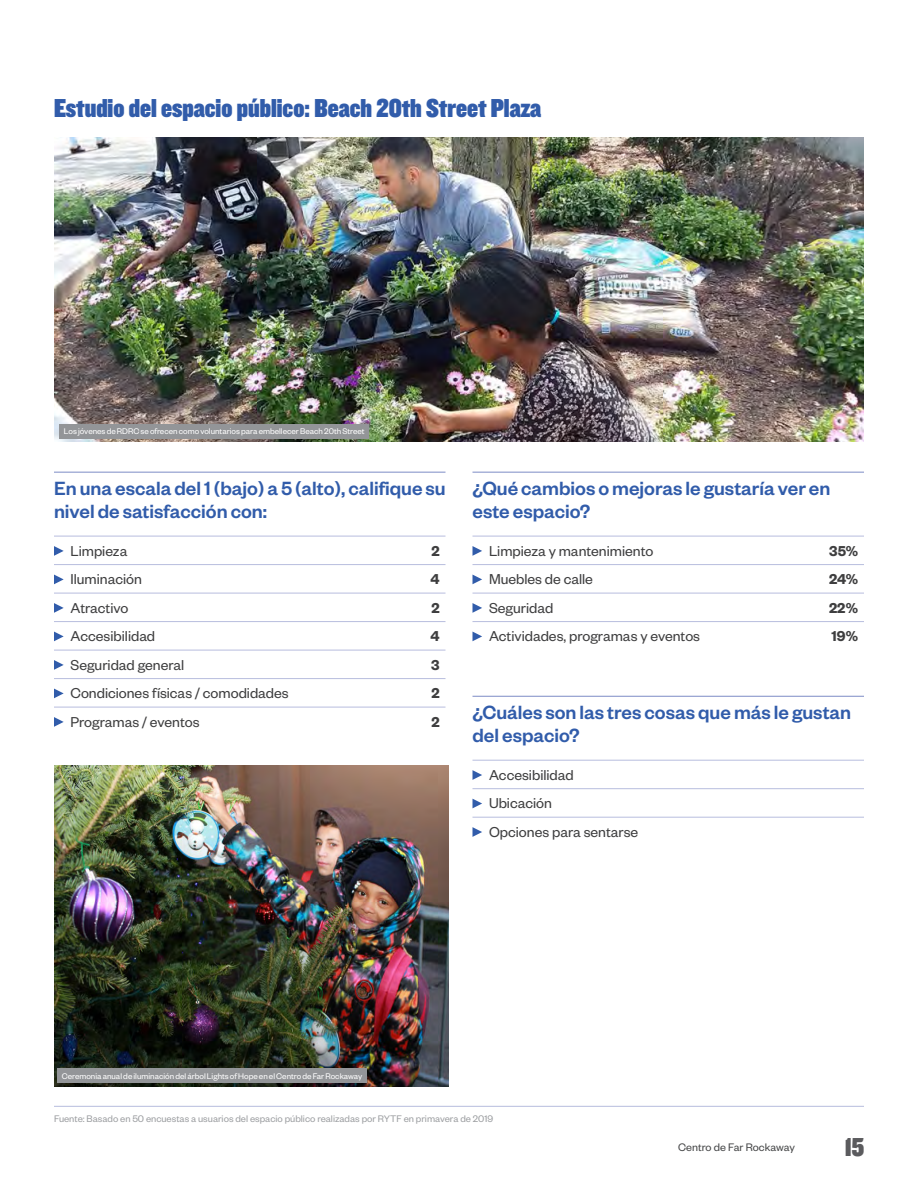
<style>
.page{position:relative;width:918px;height:1188px;background:#fff}
.page>*{position:absolute;margin:0;border:0;box-sizing:border-box;transform-origin:0 0}
.t1{font:27px "Knockout HTF90 Ultmt Welterwt";color:#315caa}
.t2{font:27px "Knockout HTF90 Ultmt Welterwt";color:#5b5b5e}
.Header_3{font:500 21px/23.2px "Founders Grotesk";color:#315caa}
.BULLET{font:15.75px "Founders Grotesk";color:#3e3e3f}
.BULLET-2{font:600 15.75px "Founders Grotesk";color:#3e3e3f}
.BULLET___RULE_BELOW{font:15.75px "Founders Grotesk";color:#3e3e3f}
.BULLET___RULE_BELOW-2{font:600 15.75px "Founders Grotesk";color:#3e3e3f}
.t3{font:12px "Founders Grotesk";color:#464748}
.BList___10_5_Alterna{font:10.5px "Founders Grotesk";color:#9d9fa2}
.Photo_Caption_On_Pho{font:9px "Founders Grotesk";color:#fff}
</style>
<div class="page">
<hr style="left:54px;top:472px;width:392px;height:1px;background:#7d8bc5">
<hr style="left:54px;top:536px;width:392px;height:1px;background:#b7bdde">
<hr style="left:54px;top:564px;width:392px;height:1px;background:#b7bdde">
<hr style="left:54px;top:593px;width:392px;height:1px;background:#b7bdde">
<hr style="left:54px;top:621px;width:392px;height:1px;background:#b7bdde">
<hr style="left:54px;top:650px;width:392px;height:1px;background:#b7bdde">
<hr style="left:54px;top:678px;width:392px;height:1px;background:#b7bdde">
<hr style="left:54px;top:707px;width:392px;height:1px;background:#b7bdde">
<svg style="left:54px;top:546px;width:10px;height:10px"></svg>
<svg style="left:54px;top:575px;width:10px;height:9px"></svg>
<svg style="left:54px;top:603px;width:10px;height:10px"></svg>
<svg style="left:54px;top:632px;width:10px;height:9px"></svg>
<svg style="left:54px;top:660px;width:10px;height:10px"></svg>
<svg style="left:54px;top:689px;width:10px;height:9px"></svg>
<svg style="left:54px;top:717px;width:10px;height:10px"></svg>
<hr style="left:472px;top:472px;width:392px;height:1px;background:#7d8bc5">
<hr style="left:472px;top:536px;width:392px;height:1px;background:#b7bdde">
<hr style="left:472px;top:564px;width:392px;height:1px;background:#b7bdde">
<hr style="left:472px;top:593px;width:392px;height:1px;background:#b7bdde">
<hr style="left:472px;top:621px;width:392px;height:1px;background:#b7bdde">
<svg style="left:472px;top:546px;width:10px;height:10px"></svg>
<svg style="left:472px;top:575px;width:10px;height:9px"></svg>
<svg style="left:472px;top:603px;width:10px;height:10px"></svg>
<svg style="left:472px;top:632px;width:10px;height:9px"></svg>
<hr style="left:472px;top:696px;width:392px;height:1px;background:#7d8bc5">
<hr style="left:472px;top:760px;width:392px;height:1px;background:#b7bdde">
<hr style="left:472px;top:788px;width:392px;height:1px;background:#b7bdde">
<hr style="left:472px;top:817px;width:392px;height:1px;background:#b7bdde">
<svg style="left:472px;top:770px;width:10px;height:10px"></svg>
<svg style="left:472px;top:799px;width:10px;height:9px"></svg>
<svg style="left:472px;top:827px;width:10px;height:10px"></svg>
<hr style="left:54px;top:1106px;width:810px;height:1px;background:#b7bdde">
<img style="left:54px;top:137px;width:810px;height:305px">
<div style="left:59px;top:424px;width:310px;height:15px;background:#939598"></div>
<img style="left:54px;top:766px;width:394px;height:320px">
<div style="left:57px;top:1069px;width:310px;height:14px;background:#939598"></div>
<p class="t1" style="left:54px;top:93px;width:489px">Estudio del espacio público: Beach 20th Street Plaza</p>
<p class="Photo_Caption_On_Pho" style="left:64px;top:426px;width:302px">Los jóvenes de RDRC se ofrecen como voluntarios para embellecer Beach 20th Street</p>
<p class="Header_3" style="left:54px;top:476px;width:393px">En una escala del 1 (bajo) a 5 (alto), califique su nivel de satisfacción con:</p>
<p class="BULLET" style="left:71px;top:541px;width:58px">Limpieza</p>
<p class="BULLET-2" style="left:431px;top:541px;width:10px">2</p>
<p class="BULLET" style="left:71px;top:570px;width:73px">Iluminación</p>
<p class="BULLET-2" style="left:430px;top:569px;width:11px">4</p>
<p class="BULLET" style="left:71px;top:598px;width:59px">Atractivo</p>
<p class="BULLET-2" style="left:431px;top:598px;width:10px">2</p>
<p class="BULLET" style="left:71px;top:627px;width:86px">Accesibilidad</p>
<p class="BULLET-2" style="left:430px;top:626px;width:11px">4</p>
<p class="BULLET" style="left:71px;top:655px;width:115px">Seguridad general</p>
<p class="BULLET-2" style="left:431px;top:655px;width:10px">3</p>
<p class="BULLET" style="left:71px;top:684px;width:220px">Condiciones físicas / comodidades</p>
<p class="BULLET-2" style="left:431px;top:683px;width:10px">2</p>
<p class="BULLET___RULE_BELOW" style="left:71px;top:712px;width:131px">Programas / eventos</p>
<p class="BULLET___RULE_BELOW-2" style="left:431px;top:712px;width:10px">2</p>
<p class="Header_3" style="left:472px;top:476px;width:359px">¿Qué cambios o mejoras le gustaría ver en este espacio?</p>
<p class="BULLET" style="left:489px;top:541px;width:166px">Limpieza y mantenimiento</p>
<p class="BULLET-2" style="left:829px;top:541px;width:30px">35%</p>
<p class="BULLET" style="left:489px;top:570px;width:106px">Muebles de calle</p>
<p class="BULLET-2" style="left:829px;top:569px;width:30px">24%</p>
<p class="BULLET" style="left:489px;top:598px;width:66px">Seguridad</p>
<p class="BULLET-2" style="left:829px;top:598px;width:30px">22%</p>
<p class="BULLET" style="left:489px;top:627px;width:213px">Actividades, programas y eventos</p>
<p class="BULLET-2" style="left:832px;top:626px;width:28px">19%</p>
<p class="Header_3" style="left:472px;top:700px;width:380px">¿Cuáles son las tres cosas que más le gustan del espacio?</p>
<p class="BULLET" style="left:489px;top:765px;width:86px">Accesibilidad</p>
<p class="BULLET" style="left:489px;top:794px;width:64px">Ubicación</p>
<p class="BULLET" style="left:489px;top:822px;width:151px">Opciones para sentarse</p>
<p class="Photo_Caption_On_Pho" style="left:62px;top:1070px;width:302px">Ceremonia anual de iluminación del árbol Lights of Hope en el Centro de Far Rockaway</p>
<p class="BList___10_5_Alterna" style="left:54px;top:1112px;width:441px">Fuente: Basado en 50 encuestas a usuarios del espacio público realizadas por RYTF en primavera de 2019</p>
<p class="t3" style="left:678px;top:1140px;width:118px">Centro de Far Rockaway</p>
<h1 class="t2" style="left:845px;top:1133px;width:21px">15</h1>
</div>
